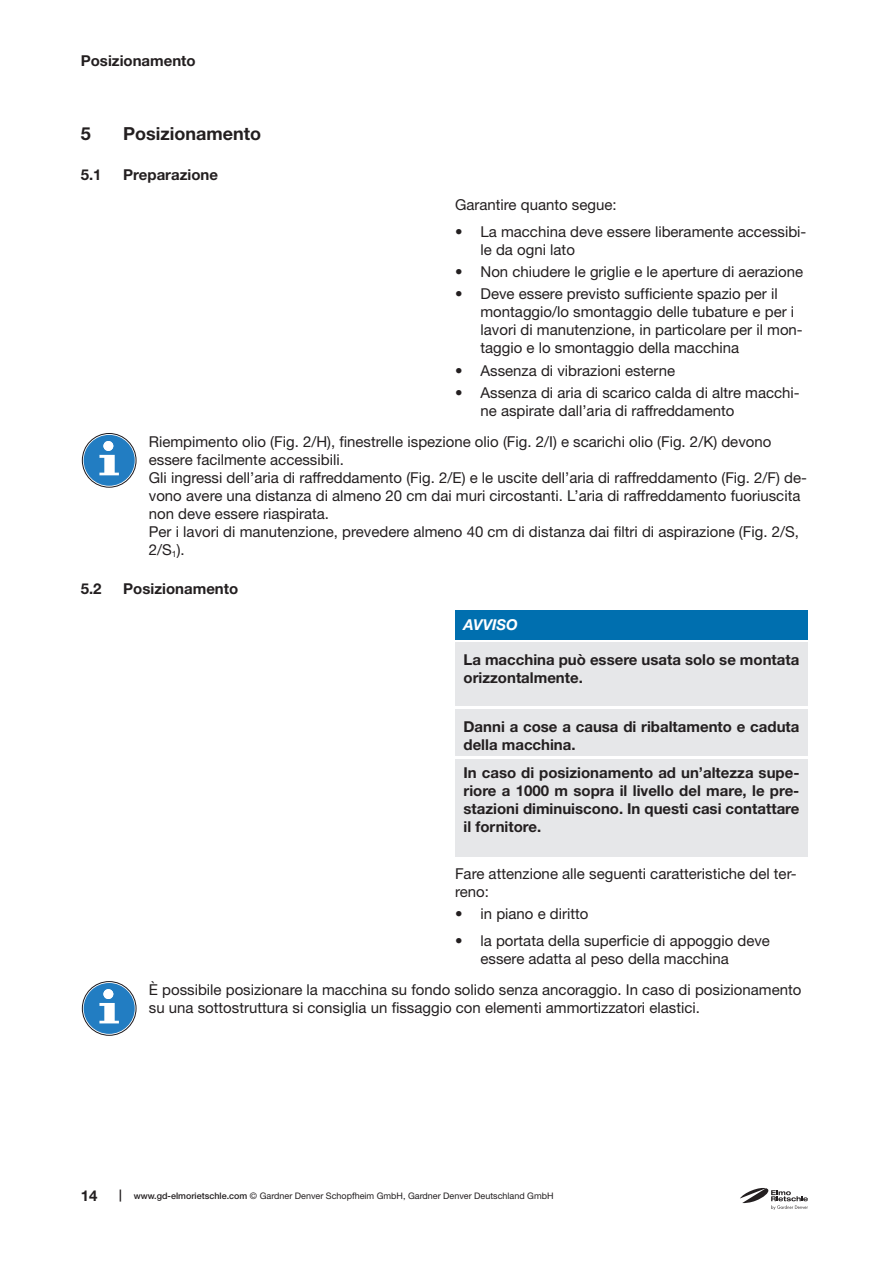
<style>
.page{position:relative;width:893px;height:1263px;background:#fff}
.page>*{position:absolute;margin:0;border:0;box-sizing:border-box;transform-origin:0 0}
.t1{font:700 18px "Helvetica Neue LT Pro";color:#231f20}
.t2{font:15px/18px "Helvetica Neue LT Pro";color:#231f20}
.t3{font:700 15px/18px "Helvetica Neue LT Pro";color:#231f20}
.t4{font:italic 700 15px "Helvetica Neue LT Pro";color:#fff}
.t5{font:9px "Helvetica Neue LT Pro";color:#231f20}
.s1{font-weight:700;font-size:12px}
.s2{font-weight:500}
</style>
<div class="page">
<svg style="left:740px;top:1188px;width:68px;height:22px"></svg>
<svg style="left:82px;top:433px;width:54px;height:54px"></svg>
<div style="left:82px;top:433px;width:54px;height:54px;border:1px solid #1b171b;border-radius:50%"></div>
<div style="left:84px;top:435px;width:51px;height:51px;background:#227dc2;border-radius:50%"></div>
<svg style="left:99px;top:455px;width:20px;height:20px"></svg>
<div style="left:103px;top:441px;width:10px;height:10px;background:#fff;border-radius:50%"></div>
<svg style="left:82px;top:981px;width:54px;height:54px"></svg>
<div style="left:82px;top:981px;width:54px;height:54px;border:1px solid #1b171b;border-radius:50%"></div>
<div style="left:84px;top:983px;width:51px;height:51px;background:#227dc2;border-radius:50%"></div>
<svg style="left:99px;top:1003px;width:20px;height:20px"></svg>
<div style="left:103px;top:989px;width:10px;height:10px;background:#fff;border-radius:50%"></div>
<div style="left:455px;top:610px;width:353px;height:29px;background:#006faf"></div>
<div style="left:455px;top:642px;width:353px;height:64px;background:#e6e7e9"></div>
<div style="left:455px;top:709px;width:353px;height:47px;background:#e6e7e9"></div>
<div style="left:455px;top:759px;width:353px;height:98px;background:#e6e7e9"></div>
<p class="t3" style="left:81px;top:51px;width:116px">Posizionamento</p>
<p class="t1" style="left:81px;top:123px;width:12px">5</p>
<p class="t1" style="left:123px;top:123px;width:139px">Posizionamento</p>
<p class="t3" style="left:81px;top:165px;width:22px">5.1</p>
<p class="t3" style="left:123px;top:165px;width:96px">Preparazione</p>
<p class="t2" style="left:455px;top:196px;width:163px">Garantire quanto segue:</p>
<p class="t2" style="left:480px;top:222px;width:327px;text-indent:-26px">• La macchina deve essere liberamente accessibi&shy;le da ogni lato</p>
<p class="t2" style="left:455px;top:263px;width:350px">• Non chiudere le griglie e le aperture di aerazione</p>
<p class="t2" style="left:480px;top:285px;width:324px;text-indent:-26px">• Deve essere previsto sufficiente spazio per il montaggio/lo smontaggio delle tubature e per i lavori di manutenzione, in particolare per il mon&shy;taggio e lo smontaggio della macchina</p>
<p class="t2" style="left:455px;top:361px;width:222px">• Assenza di vibrazioni esterne</p>
<p class="t2" style="left:480px;top:383px;width:321px;text-indent:-26px">• Assenza di aria di scarico calda di altre macchi&shy;ne aspirate dall’aria di raffreddamento</p>
<p class="t2" style="left:149px;top:432px;width:660px">Riempimento olio (Fig. 2/H), finestrelle ispezione olio (Fig. 2/I) e scarichi olio (Fig. 2/K) devono essere facilmente accessibili.<br>Gli ingressi dell’aria di raffreddamento (Fig. 2/E) e le uscite dell’aria di raffreddamento (Fig. 2/F) de&shy;vono avere una distanza di almeno 20 cm dai muri circostanti. L’aria di raffreddamento fuoriuscita non deve essere riaspirata.<br>Per i lavori di manutenzione, prevedere almeno 40 cm di distanza dai filtri di aspirazione (Fig. 2/S, 2/S<sub>1</sub>).</p>
<p class="t3" style="left:81px;top:579px;width:22px">5.2</p>
<p class="t3" style="left:123px;top:579px;width:116px">Posizionamento</p>
<p class="t4" style="left:463px;top:615px;width:56px">AVVISO</p>
<p class="t3" style="left:463px;top:650px;width:337px">La macchina può essere usata solo se montata orizzontalmente.</p>
<p class="t3" style="left:463px;top:717px;width:337px">Danni a cose a causa di ribaltamento e caduta della macchina.</p>
<p class="t3" style="left:463px;top:764px;width:337px;text-align:justify">In caso di posizionamento ad un’altezza supe&shy;riore a 1000 m sopra il livello del mare, le pre&shy;stazioni diminuiscono. In questi casi contattare il fornitore.</p>
<p class="t2" style="left:455px;top:865px;width:343px">Fare attenzione alle seguenti caratteristiche del ter&shy;reno:</p>
<p class="t2" style="left:455px;top:905px;width:135px">• in piano e diritto</p>
<p class="t2" style="left:480px;top:931px;width:291px;text-indent:-26px">• la portata della superficie di appoggio deve essere adatta al peso della macchina</p>
<p class="t2" style="left:149px;top:980px;width:654px">È possibile posizionare la macchina su fondo solido senza ancoraggio. In caso di posizionamento su una sottostruttura si consiglia un fissaggio con elementi ammortizzatori elastici.</p>
<p class="t3" style="left:81px;top:1187px;width:18px">14</p>
<p class="t5" style="left:119px;top:1191px;width:436px"><span class="s1">|</span> <span class="s2">www.gd-elmorietschle.com</span> © Gardner Denver Schopfheim GmbH, Gardner Denver Deutschland GmbH</p>
</div>
